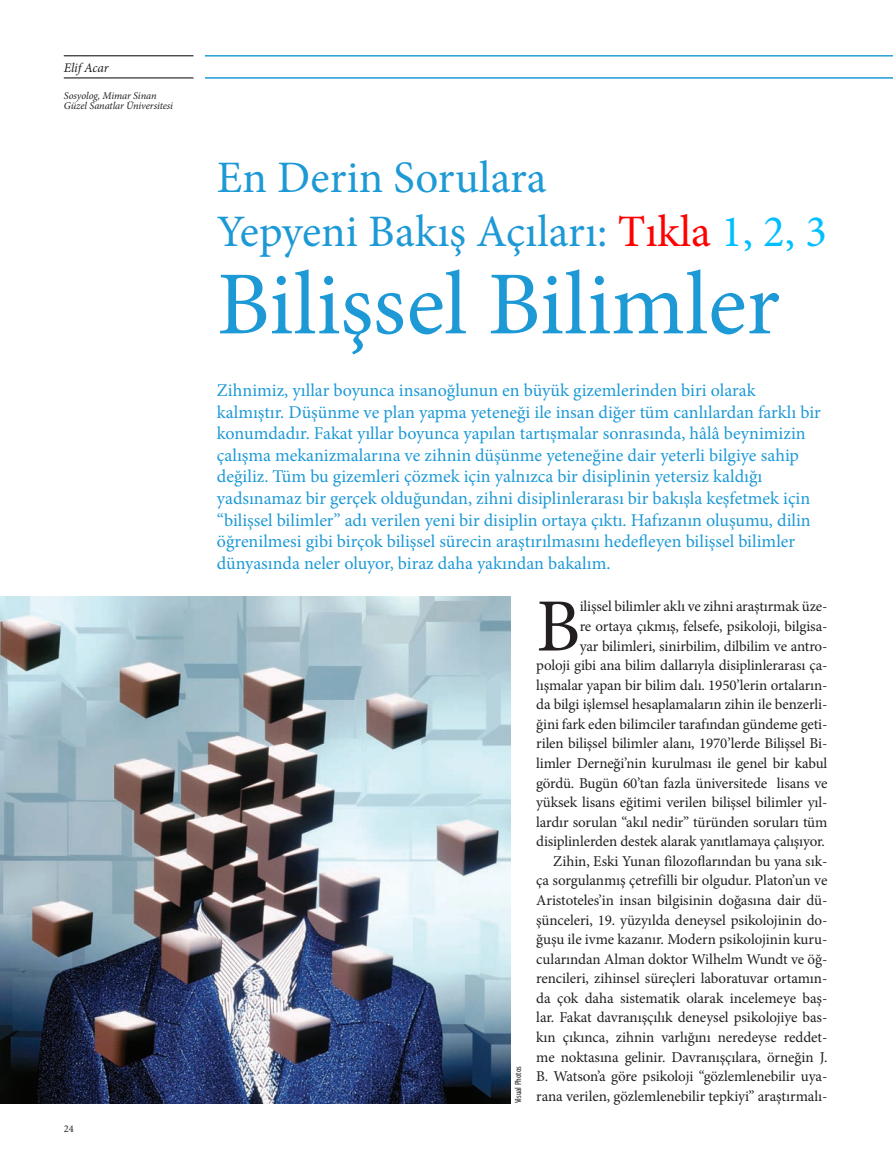
<style>
.page{position:relative;width:893px;height:1170px;background:#fff}
.page>*{position:absolute;margin:0;border:0;box-sizing:border-box;transform-origin:0 0}
.t1{font:90px "Minion Pro";color:#1d99d6}
.t2{font:75.15px "Minion Pro";color:#231f20}
.t3{font:45px/54px "Minion Pro";color:#1d99d6}
.t4{font:18px/21.6px "Minion Pro";color:#1d99d6}
.t5{font:15px/19.5px "Minion Pro";letter-spacing:-.01em;color:#231f20;text-align:right}
.t6{font:italic 13.2px "Minion Pro";letter-spacing:-.01em;color:#231f20}
.t7{font:italic 10.35px/10.4px "Minion Pro";letter-spacing:-.01em;color:#231f20}
.t8{font:10.35px "Minion Pro";color:#231f20}
.t9{font:condensed 9px "Myriad Pro";color:#231f20}
.s1{color:#f00}
.s2{color:#00bfff}
</style>
<div class="page">
<img style="left:0;top:597px;width:510px;height:506px">
<hr style="left:64px;top:78px;width:129px;height:1px;background:#000103">
<hr style="left:64px;top:56px;width:129px;height:1px;background:#000103">
<hr style="left:205px;top:78px;width:688px;height:1px;background:#1d99d6">
<hr style="left:205px;top:56px;width:688px;height:1px;background:#1d99d6">
<p class="t6" style="left:64px;top:58px;width:46px">Elif Acar</p>
<p class="t7" style="left:64px;top:90px;width:111px">Sosyolog, Mimar Sinan<br>Güzel Sanatlar Üniversitesi</p>
<p class="t8" style="left:64px;top:1121px;width:11px">24</p>
<h3 class="t3" style="left:217px;top:151px;width:612px">En Derin Sorulara<br>Yepyeni Bakış Açıları: <span class="s1">Tıkla</span> <span class="s2">1, 2, 3</span></h3>
<h1 class="t1" style="left:217px;top:244px;width:564px">Bilişsel Bilimler</h1>
<p class="t4" style="left:217px;top:379px;width:605px">Zihnimiz, yıllar boyunca insanoğlunun en büyük gizemlerinden biri olarak kalmıştır. Düşünme ve plan yapma yeteneği ile insan diğer tüm canlılardan farklı bir konumdadır. Fakat yıllar boyunca yapılan tartışmalar sonrasında, hâlâ beynimizin çalışma mekanizmalarına ve zihnin düşünme yeteneğine dair yeterli bilgiye sahip değiliz. Tüm bu gizemleri çözmek için yalnızca bir disiplinin yetersiz kaldığı yadsınamaz bir gerçek olduğundan, zihni disiplinlerarası bir bakışla keşfetmek için “bilişsel bilimler” adı verilen yeni bir disiplin ortaya çıktı. Hafızanın oluşumu, dilin öğrenilmesi gibi birçok bilişsel sürecin araştırılmasını hedefleyen bilişsel bilimler dünyasında neler oluyor, biraz daha yakından bakalım.</p>
<h2 class="t2" style="left:536px;top:576px;width:46px">B</h2>
<p class="t5" style="left:536px;top:597px;width:293px">ilişsel bilimler aklı ve zihni araştırmak üze-<br>re ortaya çıkmış, felsefe, psikoloji, bilgisa-<br>yar bilimleri, sinirbilim, dilbilim ve antro-<br>poloji gibi ana bilim dallarıyla disiplinlerarası ça&shy;lışmalar yapan bir bilim dalı. 1950’lerin ortaların&shy;da bilgi işlemsel hesaplamaların zihin ile benzerli&shy;ğini fark eden bilimciler tarafından gündeme geti&shy;rilen bilişsel bilimler alanı, 1970’lerde Bilişsel Bi&shy;limler Derneği’nin kurulması ile genel bir kabul gördü. Bugün 60’tan fazla üniversitede lisans ve yüksek lisans eğitimi verilen bilişsel bilimler yıl&shy;lardır sorulan “akıl nedir” türünden soruları tüm disiplinlerden destek alarak yanıtlamaya çalışıyor.<br>Zihin, Eski Yunan filozoflarından bu yana sık-<br>ça sorgulanmış çetrefilli bir olgudur. Platon’un ve Aristoteles’in insan bilgisinin doğasına dair dü&shy;şünceleri, 19. yüzyılda deneysel psikolojinin do&shy;ğuşu ile ivme kazanır. Modern psikolojinin kuru&shy;cularından Alman doktor Wilhelm Wundt ve öğ&shy;rencileri, zihinsel süreçleri laboratuvar ortamın&shy;da çok daha sistematik olarak incelemeye baş&shy;lar. Fakat davranışçılık deneysel psikolojiye bas&shy;kın çıkınca, zihnin varlığını neredeyse reddet&shy;me noktasına gelinir. Davranışçılara, örneğin J.<br>B. Watson’a göre psikoloji “gözlemlenebilir uya-</p>
<p class="t9" style="left:513px;top:1103px;width:38px;rotate:-90deg">Visual Photos</p>
<p class="t5" style="left:536px;top:1086px;width:293px">rana verilen, gözlemlenebilir tepkiyi” araştırmalı-</p>
</div>
